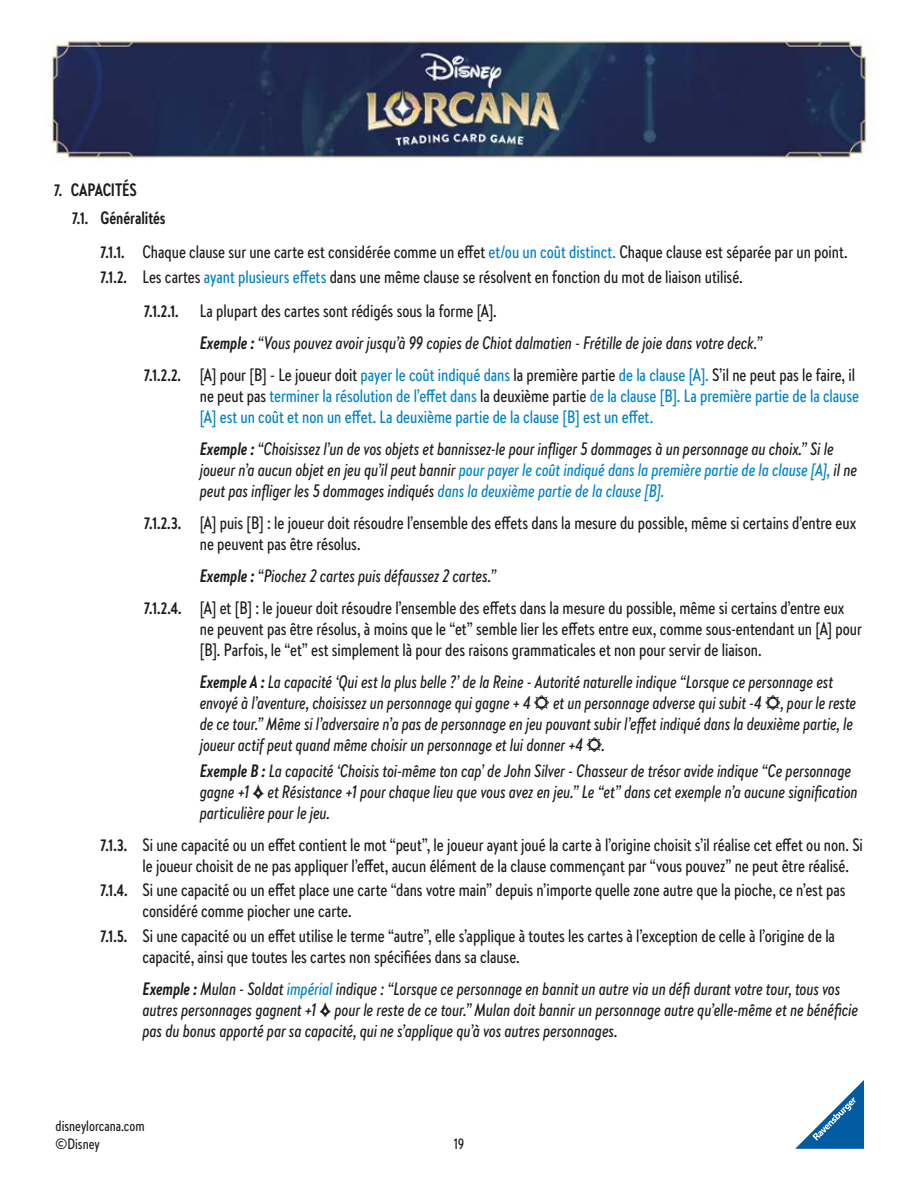
<style>
.page{position:relative;width:918px;height:1188px;background:#fff}
.page>*{position:absolute;margin:0;border:0;box-sizing:border-box;transform-origin:0 0}
.t1{font:500 18px/21px "Brandon Text Cond";color:#1d1c1a}
.t2{font:italic 500 18px/21px "Brandon Text Cond";color:#1d1c1a}
.t3{font:500 18px/21px "Brandon Text Cond";color:#0082c6}
.t4{font:700 18px/27.8px "Brandon Text Cond";letter-spacing:-.005em;color:#1d1c1a}
.t5{font:500 15px/18px "Brandon Text Cond";color:#1d1c1a}
.s1{font-size:16.5px}
.s2{font-weight:700;font-size:16.5px}
.s3{color:#0082c6}
.s4{font-weight:700}
.s5{color:#1d1c1a}
.s6{font-weight:700;font-style:italic}
.s7{font-style:italic}
.s8{font-family:"Lorcana Card Glyphs";font-weight:400;font-style:normal}
</style>
<div class="page">
<img style="left:50px;top:39px;width:823px;height:122px">
<svg style="left:795px;top:1080px;width:69px;height:69px"></svg>
<p class="t4" style="left:72px;top:175px;width:95px;text-indent:-18px"><span class="s1">7.</span> CAPACITÉS<br><span class="s1">7.1.</span> Généralités</p>
<p class="t1" style="left:100px;top:239px;width:749px;line-height:24.5px"><span class="s2">7.1.1.</span> Chaque clause sur une carte est considérée comme un effet <span class="s3">et/ou un coût distinct.</span> Chaque clause est séparée par un point.<br><span class="s2">7.1.2.</span> Les cartes <span class="s3">ayant plusieurs effets</span> dans une même clause se résolvent en fonction du mot de liaison utilisé.</p>
<p class="t1" style="left:144px;top:300px;width:354px"><span class="s2">7.1.2.1.</span> La plupart des cartes sont rédigés sous la forme [A].</p>
<p class="t2" style="left:200px;top:332px;width:564px"><span class="s4">Exemple :</span> “Vous pouvez avoir jusqu’à 99 copies de Chiot dalmatien - Frétille de joie dans votre deck.”</p>
<p class="t1" style="left:144px;top:364px;width:712px"><span class="s2">7.1.2.2.</span> [A] pour [B] - Le joueur doit <span class="s3">payer le coût indiqué dans</span> la première partie <span class="s3">de la clause [A].</span> S’il ne peut pas le faire, il</p>
<p class="t3" style="left:200px;top:385px;width:661px"><span class="s5">ne peut pas</span> terminer la résolution de l’effet dans <span class="s5">la deuxième partie</span> de la clause [B]. La première partie de la clause [A] est un coût et non un effet. La deuxième partie de la clause [B] est un effet.</p>
<p class="t2" style="left:200px;top:438px;width:659px"><span class="s4">Exemple :</span> “Choisissez l’un de vos objets et bannissez-le pour infliger 5 dommages à un personnage au choix.” Si le joueur n’a aucun objet en jeu qu’il peut bannir <span class="s3">pour payer le coût indiqué dans la première partie de la clause [A],</span> il ne peut pas infliger les 5 dommages indiqués <span class="s3">dans la deuxième partie de la clause [B].</span></p>
<p class="t1" style="left:200px;top:512px;width:658px;text-indent:-56px"><span class="s2">7.1.2.3.</span> [A] puis [B] : le joueur doit résoudre l’ensemble des effets dans la mesure du possible, même si certains d’entre eux ne peuvent pas être résolus.</p>
<p class="t1" style="left:144px;top:560px;width:702px;line-height:32px;text-indent:56px"><span class="s6">Exemple :</span> <span class="s7">“Piochez 2 cartes puis défaussez 2 cartes.”<br></span><span class="s2">7.1.2.4.</span> [A] et [B] : le joueur doit résoudre l’ensemble des effets dans la mesure du possible, même si certains d’entre eux</p>
<p class="t1" style="left:200px;top:618px;width:664px">ne peuvent pas être résolus, à moins que le “et” semble lier les effets entre eux, comme sous-entendant un [A] pour [B]. Parfois, le “et” est simplement là pour des raisons grammaticales et non pour servir de liaison.</p>
<p class="t2" style="left:200px;top:671px;width:658px"><span class="s4">Exemple A :</span> La capacité ‘Qui est la plus belle ?’ de la Reine - Autorité naturelle indique “Lorsque ce personnage est envoyé à l’aventure, choisissez un personnage qui gagne + 4 <span class="s8">{S}</span> et un personnage adverse qui subit -4 <span class="s8">{S}</span>, pour le reste de ce tour.” Même si l’adversaire n’a pas de personnage en jeu pouvant subir l’effet indiqué dans la deuxième partie, le joueur actif peut quand même choisir un personnage et lui donner +4 <span class="s8">{S}</span>.</p>
<p class="t2" style="left:200px;top:759px;width:659px"><span class="s4">Exemple B :</span> La capacité ‘Choisis toi-même ton cap’ de John Silver - Chasseur de trésor avide indique “Ce personnage gagne +1 <span class="s8">{L}</span> et Résistance +1 pour chaque lieu que vous avez en jeu.” Le “et” dans cet exemple n’a aucune signification particulière pour le jeu.</p>
<p class="t1" style="left:142px;top:833px;width:722px;text-indent:-42px"><span class="s2">7.1.3.</span> Si une capacité ou un effet contient le mot “peut”, le joueur ayant joué la carte à l’origine choisit s’il réalise cet effet ou non. Si le joueur choisit de ne pas appliquer l’effet, aucun élément de la clause commençant par “vous pouvez” ne peut être réalisé.</p>
<p class="t1" style="left:142px;top:879px;width:705px;text-indent:-42px"><span class="s2">7.1.4.</span> Si une capacité ou un effet place une carte “dans votre main” depuis n’importe quelle zone autre que la pioche, ce n’est pas considéré comme piocher une carte.</p>
<p class="t1" style="left:142px;top:924px;width:694px;text-indent:-42px"><span class="s2">7.1.5.</span> Si une capacité ou un effet utilise le terme “autre”, elle s’applique à toutes les cartes à l’exception de celle à l’origine de la capacité, ainsi que toutes les cartes non spécifiées dans sa clause.</p>
<p class="t2" style="left:142px;top:977px;width:717px"><span class="s4">Exemple :</span> Mulan - Soldat <span class="s3">impérial</span> indique : “Lorsque ce personnage en bannit un autre via un défi durant votre tour, tous vos autres personnages gagnent +1 <span class="s8">{L}</span> pour le reste de ce tour.” Mulan doit bannir un personnage autre qu’elle-même et ne bénéficie pas du bonus apporté par sa capacité, qui ne s’applique qu’à vos autres personnages.</p>
<p class="t5" style="left:56px;top:1116px;width:90px">disneylorcana.com ©Disney</p>
<p class="t5" style="left:454px;top:1134px;width:12px">19</p>
</div>
